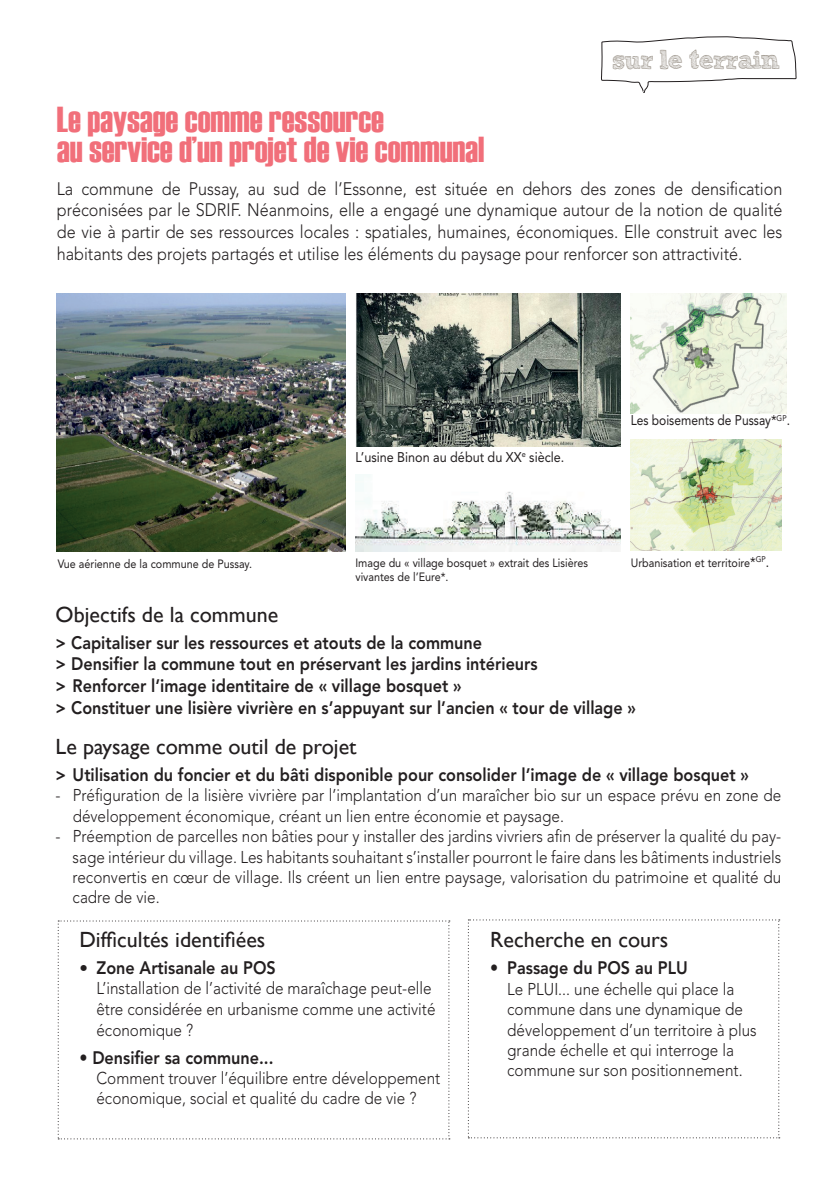
<style>
.page{position:relative;width:836px;height:1192px;background:#fff}
.page>*{position:absolute;margin:0;border:0;box-sizing:border-box;transform-origin:0 0}
.t1{font:36px/30px "Haettenschweiler";color:#f16f7a}
.t2{font:26px "Caue";color:#a09990}
.t3{font:22px "Gill Sans";color:#231f20}
.t4{font:800 18px/21.6px "Avenir";color:#231f20;scale:.9 1}
.t5{font:300 18px/21.6px "Avenir";color:#231f20;text-align:justify;scale:.9 1}
.t6{font:300 17px/20.4px "Avenir";color:#231f20;scale:.9 1}
.t7{font:14px "Avenir";color:#231f20;scale:.9 1}
.t8{font:14px "Avenir";color:#231f20;scale:.86 1}
.t9{font:12px/14.4px "Avenir";color:#231f20;scale:.9 1}
.s1{font-size:14px}
.s2{font-size:17px}
</style>
<div class="page">
<svg style="left:58px;top:920px;width:392px;height:219px"></svg>
<svg style="left:468px;top:919px;width:312px;height:219px"></svg>
<img style="left:56px;top:293px;width:289px;height:259px">
<img style="left:356px;top:293px;width:265px;height:154px">
<img style="left:631px;top:439px;width:150px;height:111px">
<img style="left:631px;top:293px;width:155px;height:120px">
<svg style="left:601px;top:36px;width:196px;height:57px"></svg>
<img style="left:355px;top:475px;width:266px;height:77px">
<h2 class="t2" style="left:613px;top:49px;width:169px">Sur le terrain</h2>
<h1 class="t1" style="left:57px;top:103px;width:429px">Le paysage comme ressource<br>au service d’un projet de vie communal</h1>
<p class="t5" style="left:57px;top:178px;width:808px">La commune de Pussay, au sud de l’Essonne, est située en dehors des zones de densification préconisées par le SDRIF. Néanmoins, elle a engagé une dynamique autour de la notion de qualité de vie à partir de ses ressources locales : spatiales, humaines, économiques. Elle construit avec les habitants des projets partagés et utilise les éléments du paysage pour renforcer son attractivité.</p>
<p class="t7" style="left:355px;top:449px;width:234px">L’usine Binon au début du XX<sup>e</sup> siècle.</p>
<p class="t8" style="left:631px;top:412px;width:187px">Les boisements de Pussay*<sup>GP</sup>.</p>
<p class="t9" style="left:58px;top:557px;width:217px">Vue aérienne de la commune de Pussay.</p>
<p class="t9" style="left:631px;top:556px;width:155px">Urbanisation et territoire<span class="s1">*</span><sup>GP</sup><span class="s1">.</span></p>
<p class="t9" style="left:355px;top:555px;width:260px">Image du « village bosquet » extrait des Lisières vivantes de l’Eure*.</p>
<p class="t3" style="left:56px;top:601px;width:224px">Objectifs de la commune</p>
<p class="t4" style="left:56px;top:632px;width:646px">&gt; Capitaliser sur les ressources et atouts de la commune<br>&gt; Densifier la commune tout en préservant les jardins intérieurs<br>&gt; Renforcer l’image identitaire de « village bosquet »<br>&gt; Constituer une lisière vivrière en s’appuyant sur l’ancien « tour de village »</p>
<p class="t3" style="left:56px;top:733px;width:302px">Le paysage comme outil de projet</p>
<p class="t4" style="left:56px;top:764px;width:772px">&gt; Utilisation du foncier et du bâti disponible pour consolider l’image de « village bosquet »</p>
<p class="t6" style="left:73px;top:785px;width:789px;text-indent:-17px">- Préfiguration de la lisière vivrière par l’implantation d’un maraîcher bio sur un espace prévu en zone de développement économique, créant un lien entre économie et paysage.</p>
<p class="t6" style="left:73px;top:826px;width:789px;text-align:justify;text-indent:-17px">- Préemption de parcelles non bâties pour y installer des jardins vivriers afin de préserver la qualité du pay&shy;sage intérieur du village. Les habitants souhaitant s’installer pourront le faire dans les bâtiments industriels reconvertis en cœur de village. Ils créent un lien entre paysage, valorisation du patrimoine et qualité du cadre de vie.</p>
<p class="t3" style="left:79px;top:926px;width:187px">Difficultés identifiées</p>
<p class="t4" style="left:79px;top:957px;width:220px"><span class="s2">•</span> Zone Artisanale au POS</p>
<p class="t6" style="left:96px;top:978px;width:378px;line-height:21px">L’installation de l’activité de maraîchage peut-elle être considérée en urbanisme comme une activité économique ?</p>
<p class="t4" style="left:79px;top:1046px;width:217px">• Densifier sa commune...</p>
<p class="t6" style="left:96px;top:1068px;width:384px">Comment trouver l’équilibre entre développement économique, social et qualité du cadre de vie ?</p>
<p class="t3" style="left:490px;top:927px;width:180px">Recherche en cours</p>
<p class="t4" style="left:490px;top:957px;width:221px">• Passage du POS au PLU</p>
<p class="t6" style="left:507px;top:978px;width:279px">Le PLUI... une échelle qui place la commune dans une dynamique de développement d’un territoire à plus grande échelle et qui interroge la commune sur son positionnement.</p>
</div>
